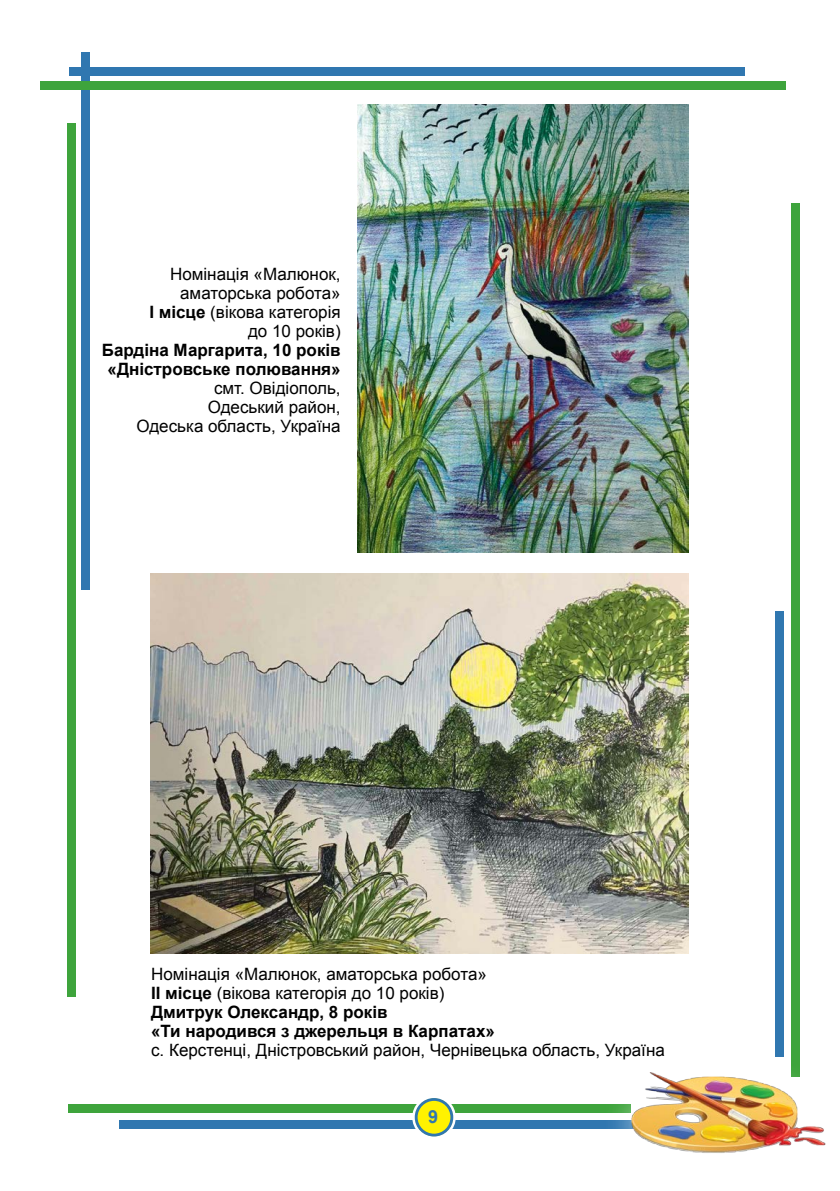
<style>
.page{position:relative;width:840px;height:1191px;background:#fff}
.page>*{position:absolute;margin:0;border:0;box-sizing:border-box;transform-origin:0 0}
.t1{font:700 18px "Arial";color:#3077b0}
.t2{font:17px/19px "Arial";color:#000;text-align:right}
.t3{font:700 17px/19px "Arial";color:#000}
.s1{font-weight:700}
.s2{font-weight:400}
</style>
<div class="page">
<div style="left:81px;top:52px;width:9px;height:537px;background:#3077b0"></div>
<div style="left:70px;top:67px;width:674px;height:9px;background:#3077b0"></div>
<div style="left:40px;top:81px;width:745px;height:9px;background:#3ea43c"></div>
<div style="left:774px;top:611px;width:9px;height:445px;background:#3077b0"></div>
<div style="left:67px;top:123px;width:9px;height:873px;background:#3ea43c"></div>
<div style="left:791px;top:203px;width:8px;height:873px;background:#3ea43c"></div>
<div style="left:119px;top:1120px;width:543px;height:9px;background:#3077b0"></div>
<div style="left:68px;top:1104px;width:562px;height:9px;background:#3ea43c"></div>
<svg style="left:413px;top:1097px;width:41px;height:40px"></svg>
<div style="left:412px;top:1095px;width:43px;height:44px;border:3px solid #fff;border-radius:50%"></div>
<div style="left:414px;top:1098px;width:39px;height:38px;border:3px solid #3077b0;border-radius:50%"></div>
<div style="left:600px;top:1046px;width:239px;height:138px;background:#fff"></div>
<img style="left:625px;top:1072px;width:200px;height:81px">
<img style="left:150px;top:573px;width:538px;height:380px">
<img style="left:357px;top:105px;width:331px;height:447px">
<p class="t2" style="left:149px;top:265px;width:193px">Номінація «Малюнок, аматорська робота»<br><span class="s1">I місце</span> (вікова категорія до 10 років)</p>
<p class="t3" style="left:102px;top:341px;width:240px;text-align:center">Бардіна Маргарита, 10 років «Дністровське полювання»</p>
<p class="t2" style="left:136px;top:379px;width:205px">смт. Овідіополь,<br>Одеський район,<br>Одеська область, Україна</p>
<p class="t3" style="left:151px;top:965px;width:345px"><span class="s2">Номінація «Малюнок, аматорська робота» </span>II місце <span class="s2">(вікова категорія до 10 років)<br></span>Дмитрук Олександр, 8 років<br>«Ти народився з джерельця в Карпатах»</p>
<p class="t2" style="left:151px;top:1040px;width:515px">с. Керстенці, Дністровський район, Чернівецька область, Україна</p>
<p class="t1" style="left:428px;top:1104px;width:12px">9</p>
</div>
